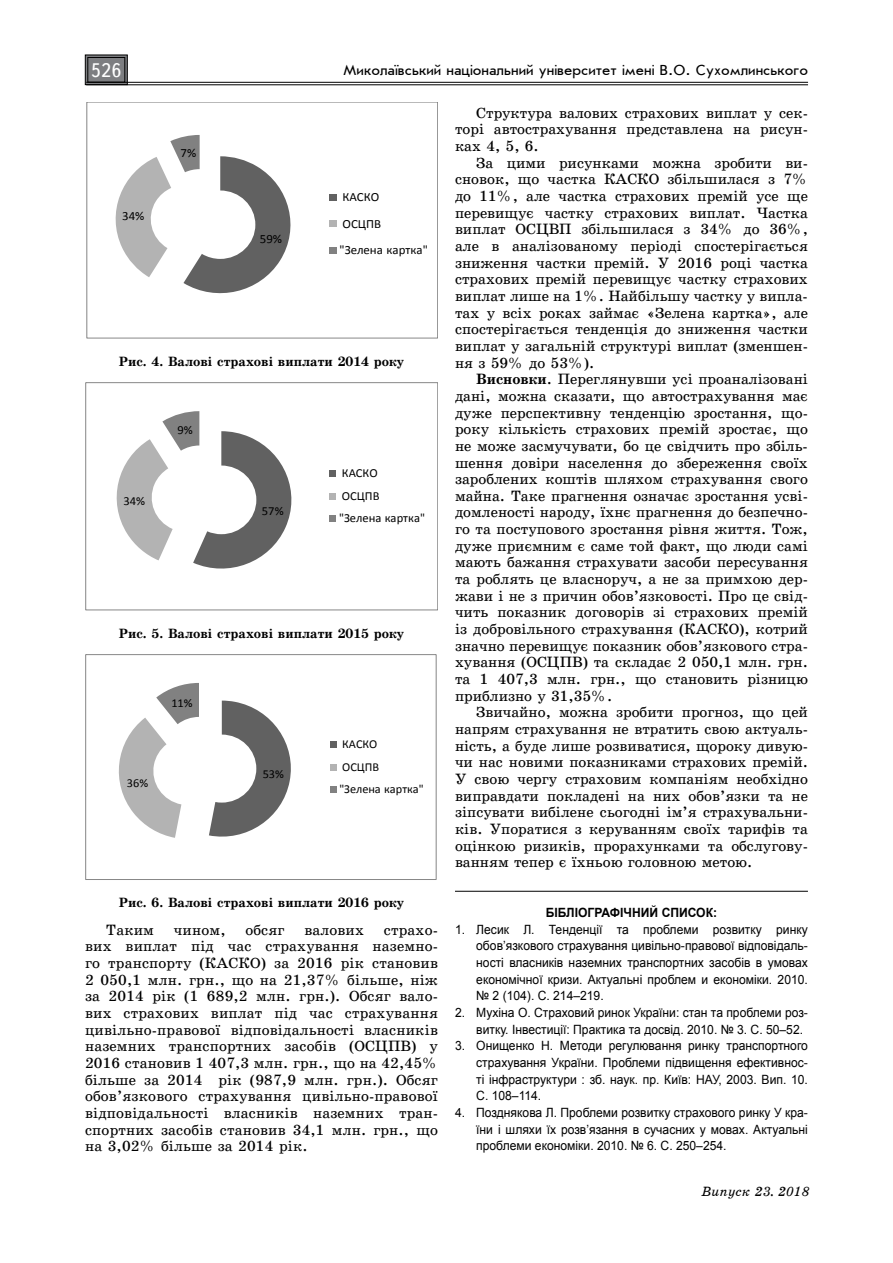
<style>
.page{position:relative;width:893px;height:1263px;background:#fff}
.page>*{position:absolute;margin:0;border:0;box-sizing:border-box;transform-origin:0 0}
.t1{font:19.5px "Ukrainian Text";color:#fff}
.t2{font:15px/16.6px "Ukrainian School";color:#000;text-align:justify}
.t3{font:15px "Ukrainian Journal Sans";color:#000}
.t4{font:700 13.5px "Ukrainian School";color:#000}
.t5{font:italic 13.5px "Ukrainian School";color:#000}
.t6{font:12.75px/16.6px "Arial";color:#000;text-align:justify;scale:.95 1}
.t7{font:700 12.75px "Arial";color:#000;scale:.95 1}
.t8{font:12.6px/26.1px "Calibri";color:#000}
.t9{font:12.3px/22.4px "Calibri";color:#000}
.t10{font:12.15px/22px "Calibri";color:#000}
.s1{font-weight:700}
</style>
<div class="page">
<svg style="left:85px;top:54px;width:43px;height:31px"></svg>
<div style="left:88px;top:57px;width:37px;height:25px;border:1px solid #000"></div>
<hr style="left:86px;top:82px;width:722px;height:1px;background:#000">
<hr style="left:86px;top:85px;width:722px;height:1px;background:#000">
<hr style="left:455px;top:891px;width:353px;height:1px;background:#000">
<svg style="left:115px;top:135px;width:176px;height:159px"></svg>
<div style="left:329px;top:194px;width:7px;height:7px;background:#616161"></div>
<div style="left:329px;top:221px;width:7px;height:6px;background:#b3b3b3"></div>
<div style="left:329px;top:247px;width:7px;height:6px;background:#818181"></div>
<div style="left:86px;top:102px;width:352px;height:237px;border:1px solid #868686"></div>
<svg style="left:116px;top:411px;width:176px;height:158px"></svg>
<div style="left:329px;top:471px;width:7px;height:6px;background:#616161"></div>
<div style="left:329px;top:493px;width:7px;height:7px;background:#b3b3b3"></div>
<div style="left:329px;top:515px;width:7px;height:7px;background:#818181"></div>
<div style="left:85px;top:383px;width:353px;height:227px;border:1px solid #868686"></div>
<svg style="left:209px;top:701px;width:82px;height:136px"></svg>
<svg style="left:118px;top:683px;width:81px;height:155px"></svg>
<svg style="left:330px;top:742px;width:6px;height:6px"></svg>
<svg style="left:330px;top:764px;width:6px;height:6px"></svg>
<svg style="left:330px;top:786px;width:6px;height:6px"></svg>
<div style="left:85px;top:654px;width:352px;height:226px;border:1px solid #868686"></div>
<h1 class="t1" style="left:91px;top:60px;width:32px">526</h1>
<p class="t3" style="left:343px;top:63px;width:466px">Миколаївський національний університет імені В.О. Сухомлинського</p>
<p class="t8" style="left:122px;top:203px;width:24px">34%</p>
<p class="t8" style="left:181px;top:140px;width:17px">7%</p>
<p class="t8" style="left:260px;top:226px;width:24px">59%</p>
<p class="t8" style="left:340px;top:184px;width:90px">КАСКО<br>ОСЦПВ<br>"Зелена картка"</p>
<p class="t4" style="left:119px;top:354px;width:287px">Рис. 4. Валові страхові виплати 2014 року</p>
<p class="t9" style="left:124px;top:490px;width:23px">34%</p>
<p class="t9" style="left:177px;top:419px;width:17px">9%</p>
<p class="t9" style="left:262px;top:499px;width:23px">57%</p>
<p class="t9" style="left:339px;top:462px;width:88px">КАСКО<br>ОСЦПВ<br>"Зелена картка"</p>
<p class="t4" style="left:119px;top:626px;width:287px">Рис. 5. Валові страхові виплати 2015 року</p>
<p class="t10" style="left:171px;top:692px;width:23px">11%</p>
<p class="t10" style="left:127px;top:772px;width:23px">36%</p>
<p class="t10" style="left:263px;top:762px;width:23px">53%</p>
<p class="t10" style="left:339px;top:733px;width:86px">КАСКО<br>ОСЦПВ<br>"Зелена картка"</p>
<p class="t4" style="left:119px;top:896px;width:287px">Рис. 6. Валові страхові виплати 2016 року</p>
<p class="t2" style="left:106px;top:921px;width:49px">Таким</p>
<p class="t2" style="left:174px;top:921px;width:53px">чином,</p>
<p class="t2" style="left:245px;top:921px;width:41px">обсяг</p>
<p class="t2" style="left:304px;top:921px;width:61px">валових</p>
<p class="t2" style="left:85px;top:921px;width:354px;text-indent:299px">страхо&shy;вих виплат під час страхування наземно&shy;го транспорту (КАСКО) за 2016 рік становив 2 050,1 млн. грн., що на 21,37% більше, ніж за 2014 рік (1 689,2 млн. грн.). Обсяг вало&shy;вих страхових виплат під час страхування цивільно-правової відповідальності власників наземних транспортних засобів (ОСЦПВ) у 2016 становив 1 407,3 млн. грн., що на 42,45% більше за 2014 рік (987,9 млн. грн.). Обсяг обов’язкового страхування цивільно-правової відповідальності власників наземних тран&shy;спортних засобів становив 34,1 млн. грн., що на 3,02% більше за 2014 рік.</p>
<p class="t2" style="left:455px;top:104px;width:354px;text-indent:21px">Структура валових страхових виплат у сек&shy;торі автострахування представлена на рисун&shy;ках 4, 5, 6.</p>
<p class="t2" style="left:455px;top:154px;width:354px;text-indent:21px">За цими рисунками можна зробити ви&shy;сновок, що частка КАСКО збільшилася з 7% до 11%, але частка страхових премій усе ще перевищує частку страхових виплат. Частка виплат ОСЦВП збільшилася з 34% до 36%, але в аналізованому періоді спостерігається зниження частки премій. У 2016 році частка страхових премій перевищує частку страхових виплат лише на 1%. Найбільшу частку у випла&shy;тах у всіх роках займає «Зелена картка», але спостерігається тенденція до зниження частки виплат у загальній структурі виплат (зменшен&shy;ня з 59% до 53%).</p>
<p class="t2" style="left:455px;top:371px;width:354px;text-indent:21px"><span class="s1">Висновки</span>. Переглянувши усі проаналізовані дані, можна сказати, що автострахування має дуже перспективну тенденцію зростання, що&shy;року кількість страхових премій зростає, що не може засмучувати, бо це свідчить про збіль&shy;шення довіри населення до збереження своїх зароблених коштів шляхом страхування свого майна. Таке прагнення означає зростання усві&shy;домленості народу, їхнє прагнення до безпечно&shy;го та поступового зростання рівня життя. Тож, дуже приємним є саме той факт, що люди самі мають бажання страхувати засоби пересування та роблять це власноруч, а не за примхою дер&shy;жави і не з причин обов’язковості. Про це свід&shy;чить показник договорів зі страхових премій із добровільного страхування (КАСКО), котрий значно перевищує показник обов’язкового стра&shy;хування (ОСЦПВ) та складає 2 050,1 млн. грн. та 1 407,3 млн. грн., що становить різницю приблизно у 31,35%.</p>
<p class="t2" style="left:455px;top:704px;width:354px;text-indent:21px">Звичайно, можна зробити прогноз, що цей напрям страхування не втратить свою актуаль&shy;ність, а буде лише розвиватися, щороку дивую&shy;чи нас новими показниками страхових премій.<br>У свою чергу страховим компаніям необхідно виправдати покладені на них обов’язки та не зіпсувати вибілене сьогодні ім’я страхувальни&shy;ків. Упоратися з керуванням своїх тарифів та оцінкою ризиків, прорахунками та обслугову&shy;ванням тепер є їхньою головною метою.</p>
<p class="t7" style="left:546px;top:904px;width:182px">БІБЛІОГРАФІЧНИЙ СПИСОК:</p>
<p class="t6" style="left:476px;top:921px;width:351px;text-indent:-21px">1. Лесик Л. Тенденції та проблеми розвитку ринку обов’язкового страхування цивільно-правової відповідаль&shy;ності власників наземних транспортних засобів в умовах економічної кризи. Актуальні проблем и економіки. 2010. № 2 (104). С. 214–219.</p>
<p class="t6" style="left:476px;top:1004px;width:351px;text-indent:-21px">2. Мухіна О. Страховий ринок України: стан та проблеми роз&shy;витку. Інвестиції: Практика та досвід. 2010. № 3. С. 50–52.</p>
<p class="t6" style="left:476px;top:1038px;width:351px;text-indent:-21px">3. Онищенко Н. Методи регулювання ринку транспортного страхування України. Проблеми підвищення ефективнос&shy;ті інфраструктури : зб. наук. пр. Київ: НАУ, 2003. Вип. 10.<br>С. 108–114.</p>
<p class="t6" style="left:476px;top:1104px;width:351px;text-indent:-21px">4. Позднякова Л. Проблеми розвитку страхового ринку У кра&shy;їни і шляхи їх розв’язання в сучасних у мовах. Актуальні проблеми економіки. 2010. № 6. С. 250–254.</p>
<p class="t5" style="left:701px;top:1183px;width:109px">Випуск 23. 2018</p>
</div>
